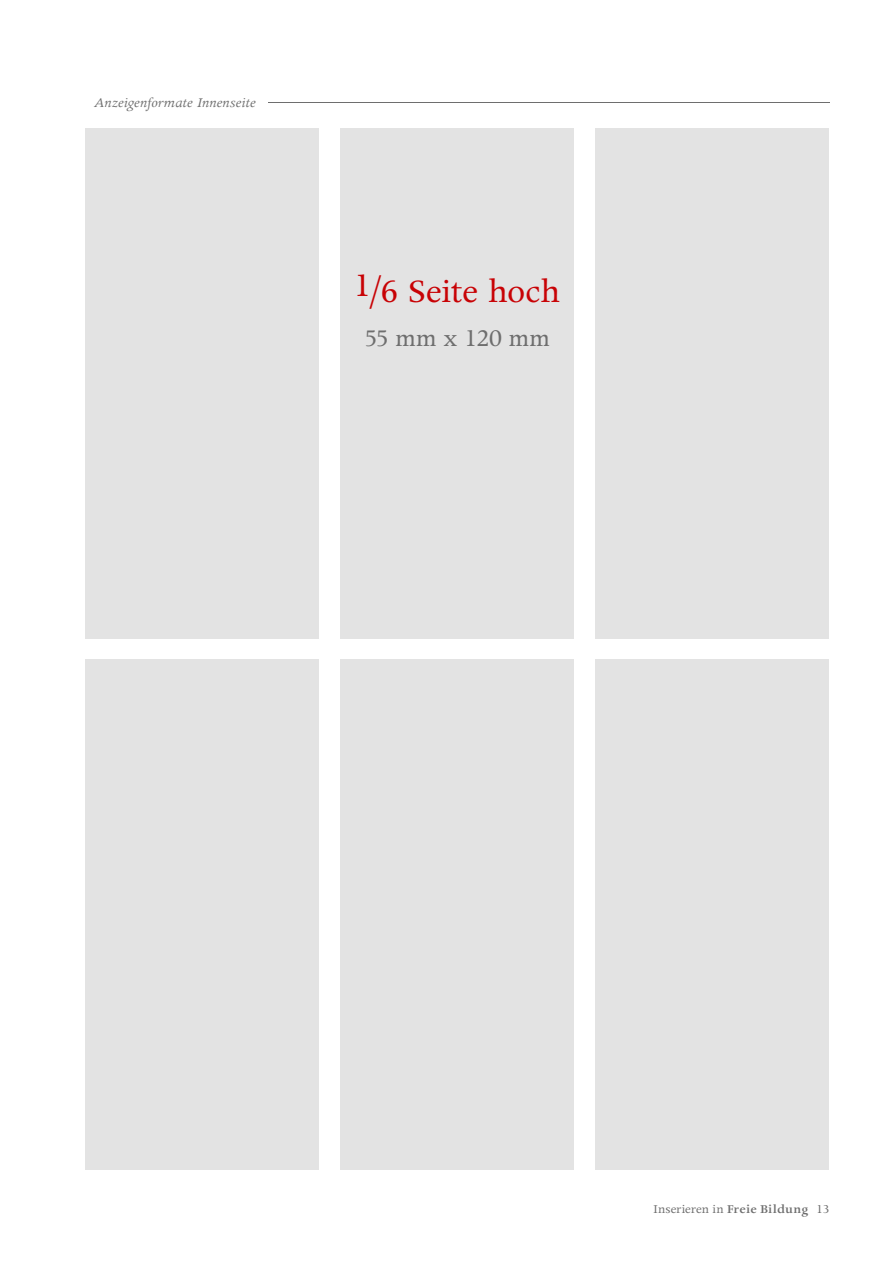
<style>
.page{position:relative;width:893px;height:1263px;background:#fff}
.page>*{position:absolute;margin:0;border:0;box-sizing:border-box;transform-origin:0 0}
.t1{font:36.75px "Apollo MT Std";letter-spacing:-.01em;color:#c80205}
.t2{font:27px "Apollo MT Std";letter-spacing:-.005em;color:#6e6e6e}
.t3{font:italic 15px "Apollo MT Std";letter-spacing:.005em;color:#6e6e6e}
.t4{font:13.5px "Apollo MT Std";color:#6e6e6e}
.s1{font-weight:600}
</style>
<div class="page">
<div style="left:85px;top:129px;width:234px;height:510px;background:#e3e3e3"></div>
<div style="left:85px;top:659px;width:234px;height:511px;background:#e3e3e3"></div>
<div style="left:340px;top:129px;width:234px;height:510px;background:#e3e3e3"></div>
<div style="left:340px;top:659px;width:234px;height:511px;background:#e3e3e3"></div>
<div style="left:595px;top:129px;width:234px;height:510px;background:#e3e3e3"></div>
<div style="left:595px;top:659px;width:234px;height:511px;background:#e3e3e3"></div>
<hr style="left:85px;top:102px;width:744px;height:1px;background:#6e6e6e">
<div style="left:83px;top:90px;width:184px;height:28px;background:#fff"></div>
<p class="t3" style="left:94px;top:95px;width:163px">Anzeigenformate Innenseite</p>
<h1 class="t1" style="left:354px;top:272px;width:208px">1/6 Seite hoch</h1>
<h2 class="t2" style="left:365px;top:323px;width:186px">55 mm x 120 mm</h2>
<p class="t4" style="left:654px;top:1202px;width:177px">Inserieren in <span class="s1">Freie Bildung</span> 13</p>
</div>
